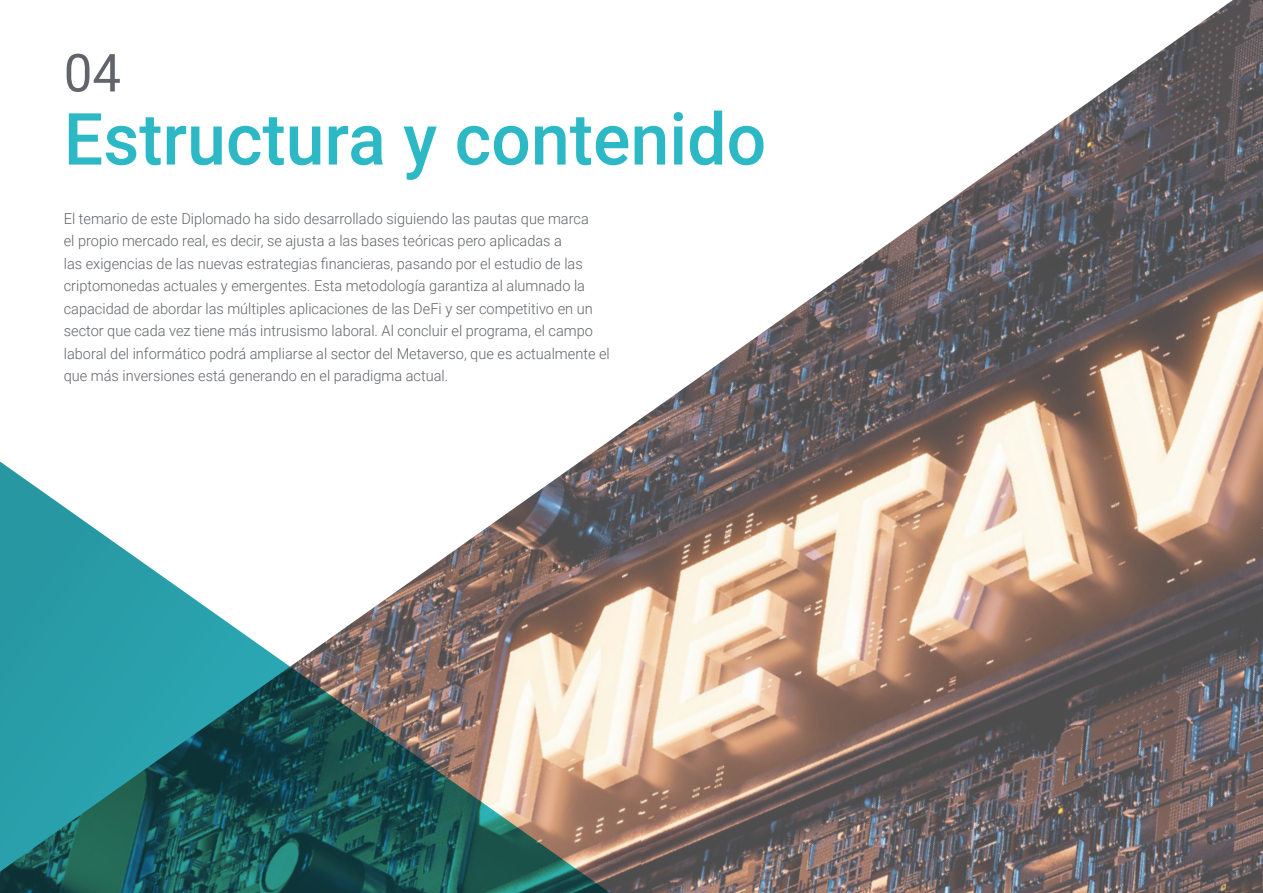
<style>
.page{position:relative;width:1263px;height:893px;background:#fff}
.page>*{position:absolute;margin:0;border:0;box-sizing:border-box;transform-origin:0 0}
.t1{font:500 72px "Roboto";color:#2db8c5}
.t2{font:52.5px "Roboto";color:#61646a}
.t3{font:300 15px/22.5px "Roboto";color:#61646a}
</style>
<div class="page">
<img style="left:602px;top:0;width:661px;height:893px">
<svg style="left:0;top:446px;width:640px;height:447px"></svg>
<h2 class="t2" style="left:64px;top:36px;width:59px">04</h2>
<h1 class="t1" style="left:64px;top:89px;width:704px">Estructura y contenido</h1>
<p class="t3" style="left:64px;top:207px;width:548px">El temario de este Diplomado ha sido desarrollado siguiendo las pautas que marca<br>el propio mercado real, es decir, se ajusta a las bases teóricas pero aplicadas a<br>las exigencias de las nuevas estrategias financieras, pasando por el estudio de las criptomonedas actuales y emergentes. Esta metodología garantiza al alumnado la capacidad de abordar las múltiples aplicaciones de las DeFi y ser competitivo en un sector que cada vez tiene más intrusismo laboral. Al concluir el programa, el campo laboral del informático podrá ampliarse al sector del Metaverso, que es actualmente el que más inversiones está generando en el paradigma actual.</p>
</div>
